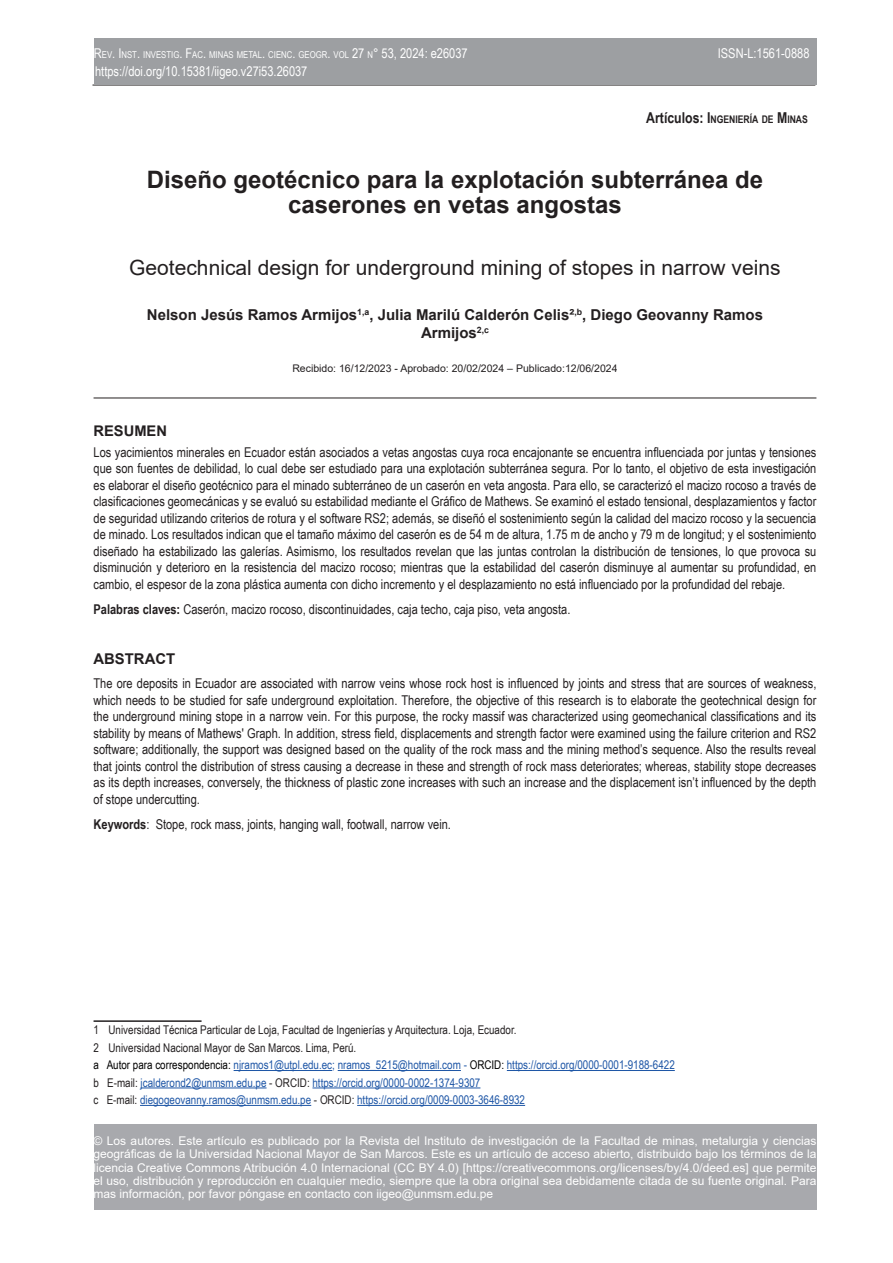
<style>
.page{position:relative;width:893px;height:1263px;background:#fff}
.page>*{position:absolute;margin:0;border:0;box-sizing:border-box;transform-origin:0 0}
.t1{font:700 24px/25.5px "Arial";color:#231f20;text-align:center}
.t2{font:21px "Arial";color:#231f20}
.t3{font:700 15px/18px "Arial";color:#231f20;text-align:center}
.t4{font:700 14.85px "Arial";color:#231f20}
.t5{font:700 14.7px "Arial";color:#231f20}
.t6{font:13.5px/16.5px "Arial Narrow";color:#231f20;text-align:justify}
.t7{font:13.5px "Arial Narrow";color:#fff}
.t8{font:13.5px "Arial Narrow";color:#fff}
.t9{font:12px/13.2px "Arial";color:#fff;text-align:justify}
.t10{font:12px/17.4px "Arial Narrow";color:#1e56a6}
.t11{font:10.5px "Arial";color:#231f20}
.t12{font:700 10.5px "Arial Narrow";color:#231f20}
.t13{font:9.45px "Arial Narrow";color:#fff}
.s1{font-size:13.5px}
.s2{font-size:15px}
.s3{font-weight:700}
.s4{color:#231f20}
.s5{color:#000}
</style>
<div class="page">
<div style="left:94px;top:1125px;width:722px;height:85px;background:#a8a9ad"></div>
<hr style="left:92px;top:85px;width:723px;height:1px;background:#231f20">
<div style="left:94px;top:38px;width:723px;height:47px;background:#9d9fa2"></div>
<hr style="left:94px;top:398px;width:722px;height:1px;background:#231f20">
<hr style="left:94px;top:1020px;width:108px;height:2px;background:#231f20">
<hr style="left:234px;top:1070px;width:98px;height:1px;background:#1e56a6">
<hr style="left:338px;top:1070px;width:123px;height:1px;background:#1e56a6">
<hr style="left:507px;top:1070px;width:168px;height:1px;background:#1e56a6">
<hr style="left:141px;top:1087px;width:126px;height:1px;background:#1e56a6">
<hr style="left:312px;top:1087px;width:168px;height:1px;background:#1e56a6">
<hr style="left:140px;top:1105px;width:171px;height:1px;background:#1e56a6">
<hr style="left:357px;top:1105px;width:168px;height:1px;background:#1e56a6">
<p class="t13" style="left:94px;top:48px;width:375px"><span class="s1">R</span>EV<span class="s1">. I</span>NST<span class="s1">.</span> INVESTIG<span class="s1">. F</span>AC<span class="s1">.</span> MINAS METAL<span class="s1">.</span> CIENC<span class="s1">.</span> GEOGR<span class="s1">.</span> VOL <span class="s1">27</span> N<span class="s1">° 53, 2024:</span> <span class="s1">e26037</span></p>
<p class="t8" style="left:718px;top:44px;width:93px">ISSN-L:1561-0888</p>
<p class="t7" style="left:95px;top:61px;width:214px">https://doi.org/10.15381/iigeo.v27i53.26037</p>
<p class="t12" style="left:646px;top:111px;width:163px"><span class="s2">Artículos:</span> <span class="s2">I</span>NGENIERÍA DE <span class="s2">M</span>INAS</p>
<h1 class="t1" style="left:147px;top:167px;width:618px">Diseño geotécnico para la explotación subterránea de caserones en vetas angostas</h1>
<h2 class="t2" style="left:129px;top:254px;width:653px">Geotechnical design for underground mining of stopes in narrow veins</h2>
<p class="t3" style="left:147px;top:306px;width:618px">Nelson Jesús Ramos Armijos<sup>1,a</sup>, Julia Marilú Calderón Celis²<sup>,b</sup>, Diego Geovanny Ramos<br>Armijos<sup>2,c</sup></p>
<p class="t11" style="left:292px;top:361px;width:327px">Recibido: 16/12/2023 - Aprobado: 20/02/2024 – Publicado:12/06/2024</p>
<p class="t5" style="left:94px;top:421px;width:75px">RESUMEN</p>
<p class="t6" style="left:94px;top:443px;width:724px">Los yacimientos minerales en Ecuador están asociados a vetas angostas cuya roca encajonante se encuentra influenciada por juntas y tensiones que son fuentes de debilidad, lo cual debe ser estudiado para una explotación subterránea segura. Por lo tanto, el objetivo de esta investigación es elaborar el diseño geotécnico para el minado subterráneo de un caserón en veta angosta. Para ello, se caracterizó el macizo rocoso a través de clasificaciones geomecánicas y se evaluó su estabilidad mediante el Gráfico de Mathews. Se examinó el estado tensional, desplazamientos y factor de seguridad utilizando criterios de rotura y el software RS2; además, se diseñó el sostenimiento según la calidad del macizo rocoso y la secuencia de minado. Los resultados indican que el tamaño máximo del caserón es de 54 m de altura, 1.75 m de ancho y 79 m de longitud; y el sostenimiento diseñado ha estabilizado las galerías. Asimismo, los resultados revelan que las juntas controlan la distribución de tensiones, lo que provoca su disminución y deterioro en la resistencia del macizo rocoso; mientras que la estabilidad del caserón disminuye al aumentar su profundidad, en cambio, el espesor de la zona plástica aumenta con dicho incremento y el desplazamiento no está influenciado por la profundidad del rebaje.</p>
<p class="t6" style="left:94px;top:600px;width:478px"><span class="s3">Palabras claves:</span> Caserón, macizo rocoso, discontinuidades, caja techo, caja piso, veta angosta.</p>
<p class="t4" style="left:94px;top:648px;width:83px">ABSTRACT</p>
<p class="t6" style="left:94px;top:675px;width:724px">The ore deposits in Ecuador are associated with narrow veins whose rock host is influenced by joints and stress that are sources of weakness, which needs to be studied for safe underground exploitation. Therefore, the objective of this research is to elaborate the geotechnical design for the underground mining stope in a narrow vein. For this purpose, the rocky massif was characterized using geomechanical classifications and its stability by means of Mathews' Graph. In addition, stress field, displacements and strength factor were examined using the failure criterion and RS2 software; additionally, the support was designed based on the quality of the rock mass and the mining method’s sequence. Also the results reveal that joints control the distribution of stress causing a decrease in these and strength of rock mass deteriorates; whereas, stability stope decreases as its depth increases, conversely, the thickness of plastic zone increases with such an increase and the displacement isn’t influenced by the depth of stope undercutting.</p>
<p class="t6" style="left:94px;top:815px;width:359px"><span class="s3">Keywords</span>: Stope, rock mass, joints, hanging wall, footwall, narrow vein.</p>
<p class="t10" style="left:94px;top:1021px;width:583px"><span class="s4">1 Universidad Técnica Particular de Loja, Facultad de Ingenierías y Arquitectura. Loja, Ecuador.<br>2 Universidad Nacional Mayor de San Marcos. Lima, Perú.<br></span><span class="s5">a Autor para correspondencia:</span> njramos1@utpl.edu.ec; nramos_5215@hotmail.com - <span class="s5">ORCID:</span> https://orcid.org/0000-0001-9188-6422 <span class="s4">b E-mail:</span> jcalderond2@unmsm.edu.pe <span class="s4">- ORCID:</span> https://orcid.org/0000-0002-1374-9307<br><span class="s4">c E-mail:</span> diegogeovanny.ramos@unmsm.edu.pe <span class="s4">- ORCID:</span> https://orcid.org/0009-0003-3646-8932</p>
<p class="t9" style="left:94px;top:1134px;width:724px">© Los autores. Este artículo es publicado por la Revista del Instituto de investigación de la Facultad de minas, metalurgia y ciencias geográficas de la Universidad Nacional Mayor de San Marcos. Este es un artículo de acceso abierto, distribuido bajo los términos de la licencia Creative Commons Atribución 4.0 Internacional (CC BY 4.0) [https://creativecommons.org/licenses/by/4.0/deed.es] que permite el uso, distribución y reproducción en cualquier medio, siempre que la obra original sea debidamente citada de su fuente original. Para mas información, por favor póngase en contacto con iigeo@unmsm.edu.pe</p>
</div>
